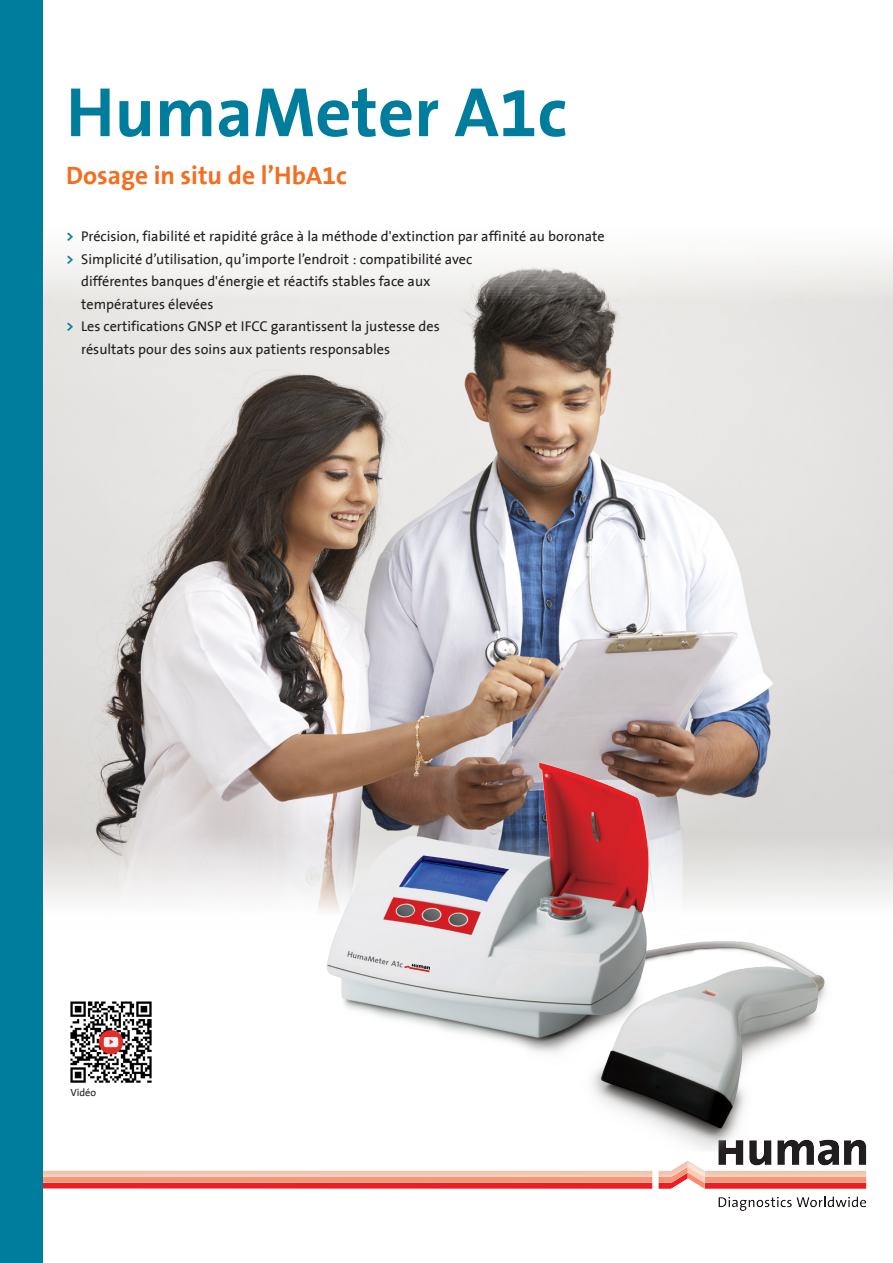
<style>
.page{position:relative;width:893px;height:1263px;background:#fff}
.page>*{position:absolute;margin:0;border:0;box-sizing:border-box;transform-origin:0 0}
.t1{font:700 70.5px "The Sans B7";color:#007c9d}
.t2{font:700 25.5px "The Sans B7";color:#f36e21}
.t3{font:14.25px/22.5px "The Sans B5 Plain";color:#231f20}
.Human_Katalog___Text_Aufzählung{font:10.5px "The Sans B5 Plain";color:#231f20}
.s1{font-family:"The Sans B7";font-weight:700;color:#007c9d}
</style>
<div class="page">
<img style="left:43px;top:255px;width:850px;height:647px">
<div style="left:0;top:1139px;width:868px;height:72px;background:#e6dccf;opacity:.5"></div>
<img style="left:306px;top:742px;width:539px;height:410px">
<img style="left:70px;top:1001px;width:82px;height:82px">
<div style="left:0;top:0;width:43px;height:1263px;background:#007c9d"></div>
<p class="t1" style="left:66px;top:75px;width:503px">HumaMeter A1c</p>
<p class="t2" style="left:66px;top:162px;width:282px">Dosage in situ de l’HbA1c</p>
<p class="t3" style="left:66px;top:226px;width:540px"><span class="s1">&gt;</span> Précision, fiabilité et rapidité grâce à la méthode d'extinction par affinité au boronate</p>
<p class="t3" style="left:66px;top:248px;width:408px"><span class="s1">&gt;</span> Simplicité d’utilisation, qu’importe l’endroit : compatibilité avec</p>
<p class="t3" style="left:81px;top:271px;width:351px">différentes banques d'énergie et réactifs stables face aux</p>
<p class="t3" style="left:81px;top:293px;width:134px">températures élevées</p>
<p class="t3" style="left:81px;top:316px;width:360px;text-indent:-15px"><span class="s1">&gt;</span> Les certifications GNSP et IFCC garantissent la justesse des résultats pour des soins aux patients responsables</p>
<p class="Human_Katalog___Text_Aufzählung" style="left:70px;top:1087px;width:27px">Vidéo</p>
</div>
